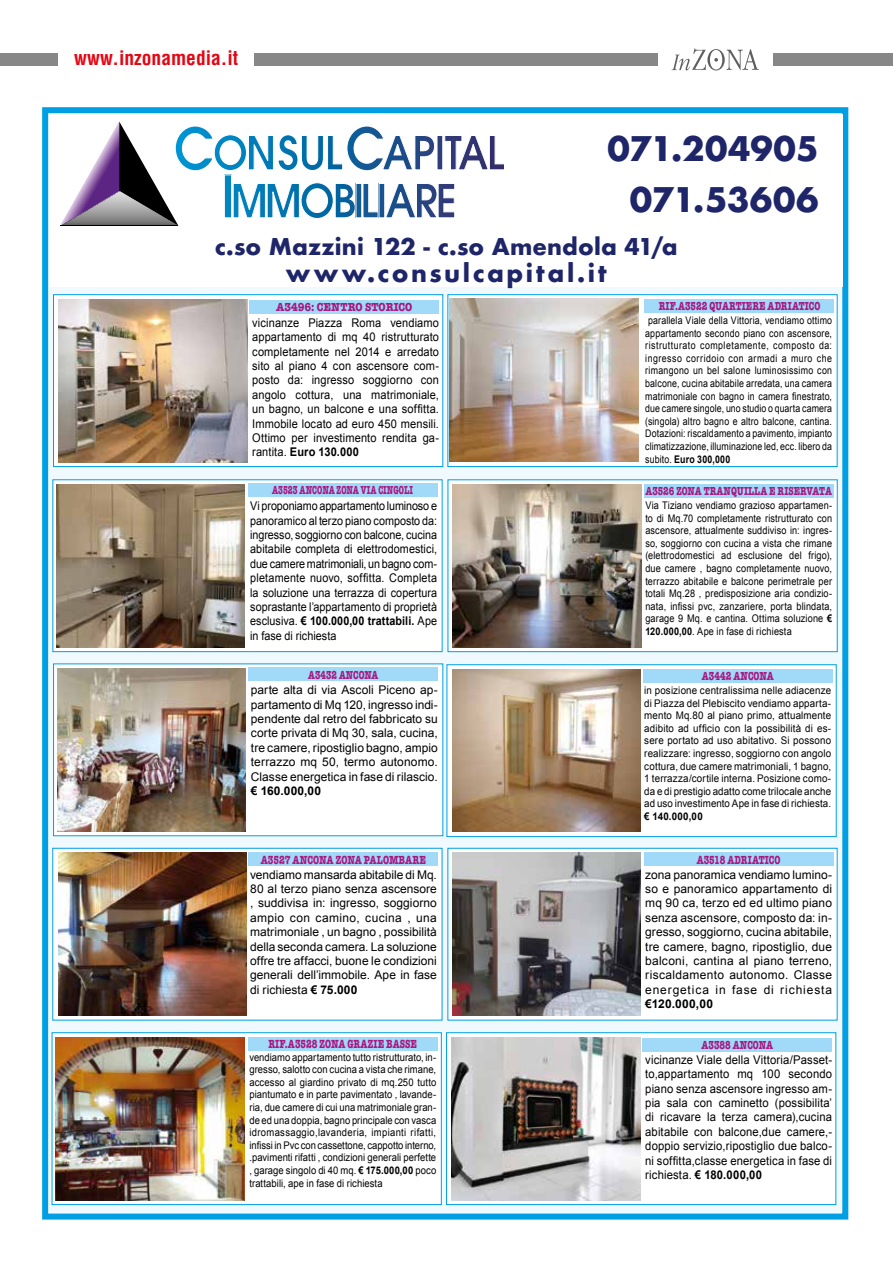
<style>
.page{position:relative;width:893px;height:1263px;background:#fff}
.page>*{position:absolute;margin:0;border:0;box-sizing:border-box;transform-origin:0 0}
.t1{font:700 33px/51px "Futura";color:#1e2568;text-align:right}
.t2{font:700 24px "Futura";letter-spacing:.11em;color:#1e2568}
.t3{font:700 22.5px "Futura";letter-spacing:.005em;color:#1e2568}
.t4{font:700 condensed 19.5px "Helvetica";color:#e30613}
.t5{font:700 12.15px "American Typewriter";letter-spacing:.005em;color:#a71681;scale:.72 1}
.t6{font:700 12.15px "American Typewriter";letter-spacing:.005em;color:#a71681;scale:.71 1}
.t7{font:12px/14.4px "Arial";letter-spacing:.01em;color:#000;text-align:justify}
.t8{font:12px/14.4px "Arial";letter-spacing:.01em;color:#000;text-align:justify;scale:.9 1}
.t9{font:12px/14.4px "Arial";letter-spacing:.01em;color:#000;text-align:justify;scale:.92 1}
.t10{font:12px/14.4px "Arial";letter-spacing:.01em;color:#000;text-align:justify;scale:.94 1}
.t11{font:700 12px "American Typewriter";letter-spacing:.005em;color:#a71681;scale:.72 1}
.t12{font:700 12px "American Typewriter";letter-spacing:.005em;color:#a71681;scale:.71 1}
.t13{font:700 12px "American Typewriter";letter-spacing:.005em;color:#a71681;scale:.63 1}
.t14{font:700 12px "Arial";letter-spacing:.015em;color:#000}
.t15{font:700 12px "American Typewriter";letter-spacing:.005em;color:#a71681;scale:.86 1}
.t16{font:700 12px "American Typewriter";letter-spacing:.005em;color:#a71681;scale:.7 1}
.t17{font:10.5px/12.6px "Arial";letter-spacing:.01em;color:#000;text-align:justify;scale:.84 1}
.t18{font:10.5px/12.6px "Arial";letter-spacing:.01em;color:#000;text-align:justify;scale:.9 1}
.t19{font:10.5px/12.6px "Arial";letter-spacing:.01em;color:#000;text-align:justify;scale:.87 1}
.t20{font:10.5px/12.6px "Arial";letter-spacing:.01em;color:#000;text-align:justify;scale:.93 1}
.t21{font:700 10.5px "Arial";letter-spacing:.03em;color:#000;scale:.93 1}
.s1{font-weight:700}
</style>
<div class="page">
<div style="left:0;top:53px;width:657px;height:13px;background:#878787"></div>
<div style="left:773px;top:53px;width:120px;height:13px;background:#878787"></div>
<svg style="left:672px;top:48px;width:87px;height:22px"></svg>
<div style="left:58px;top:49px;width:196px;height:22px;background:#fff"></div>
<div style="left:45px;top:110px;width:800px;height:1106px;background:#f0f9fe"></div>
<div style="left:42px;top:107px;width:806px;height:1112px;border:6px solid #009fe3"></div>
<div style="left:448px;top:295px;width:389px;height:171px;background:#fff"></div>
<div style="left:447px;top:294px;width:391px;height:173px;border:1px solid #009fe3"></div>
<div style="left:448px;top:480px;width:389px;height:172px;background:#fff"></div>
<div style="left:447px;top:479px;width:391px;height:173px;border:1px solid #009fe3"></div>
<div style="left:53px;top:848px;width:389px;height:172px;background:#fff"></div>
<div style="left:52px;top:848px;width:391px;height:173px;border:1px solid #009fe3"></div>
<img style="left:58px;top:852px;width:188px;height:164px">
<img style="left:453px;top:484px;width:188px;height:163px">
<div style="left:644px;top:299px;width:189px;height:14px;background:#a1daf8"></div>
<div style="left:644px;top:484px;width:189px;height:14px;background:#a1daf8"></div>
<div style="left:249px;top:852px;width:189px;height:14px;background:#a1daf8"></div>
<div style="left:52px;top:1033px;width:389px;height:171px;background:#fff"></div>
<div style="left:52px;top:1032px;width:390px;height:173px;border:1px solid #009fe3"></div>
<div style="left:54px;top:664px;width:389px;height:172px;background:#fff"></div>
<div style="left:447px;top:665px;width:389px;height:171px;background:#fff"></div>
<div style="left:446px;top:664px;width:391px;height:173px;border:1px solid #009fe3"></div>
<div style="left:448px;top:848px;width:389px;height:172px;background:#fff"></div>
<div style="left:447px;top:848px;width:391px;height:173px;border:1px solid #009fe3"></div>
<img style="left:450px;top:298px;width:188px;height:164px">
<img style="left:452px;top:852px;width:188px;height:163px">
<img style="left:56px;top:1037px;width:188px;height:163px">
<img style="left:57px;top:668px;width:189px;height:163px">
<div style="left:248px;top:1037px;width:189px;height:14px;background:#a1daf8"></div>
<div style="left:643px;top:669px;width:189px;height:14px;background:#a1daf8"></div>
<div style="left:447px;top:1033px;width:389px;height:171px;background:#fff"></div>
<div style="left:446px;top:1032px;width:390px;height:173px;border:1px solid #009fe3"></div>
<div style="left:54px;top:295px;width:389px;height:171px;background:#fff"></div>
<div style="left:53px;top:294px;width:390px;height:173px;border:1px solid #009fe3"></div>
<img style="left:452px;top:1037px;width:188px;height:163px">
<img style="left:59px;top:299px;width:188px;height:163px">
<img style="left:452px;top:670px;width:188px;height:162px">
<div style="left:643px;top:1038px;width:189px;height:14px;background:#a1daf8"></div>
<div style="left:250px;top:300px;width:189px;height:14px;background:#a1daf8"></div>
<div style="left:644px;top:852px;width:189px;height:14px;background:#a1daf8"></div>
<div style="left:249px;top:668px;width:189px;height:13px;background:#a1daf8"></div>
<div style="left:53px;top:480px;width:389px;height:172px;background:#fff"></div>
<div style="left:52px;top:479px;width:391px;height:173px;border:1px solid #009fe3"></div>
<img style="left:57px;top:484px;width:188px;height:163px">
<div style="left:248px;top:483px;width:189px;height:14px;background:#a1daf8"></div>
<div style="left:49px;top:114px;width:793px;height:173px;background:#fff"></div>
<svg style="left:60px;top:122px;width:444px;height:104px"></svg>
<hr style="left:60px;top:226px;width:118px;height:1px;background:#000">
<h3 class="t4" style="left:74px;top:45px;width:165px">www.inzonamedia.it</h3>
<h1 class="t1" style="left:607px;top:123px;width:213px">071.204905<br>071.53606</h1>
<h3 class="t3" style="left:215px;top:231px;width:464px">c.so Mazzini 122 - c.so Amendola 41/a</h3>
<h2 class="t2" style="left:286px;top:256px;width:322px">www.consulcapital.it</h2>
<p class="t15" style="left:276px;top:297px;width:160px">A3496: CENTRO STORICO</p>
<p class="t9" style="left:252px;top:315px;width:205px">vicinanze Piazza Roma vendiamo appartamento di mq 40 ristrutturato completamente nel 2014 e arredato sito al piano 4 con ascensore com&shy;posto da: ingresso soggiorno con angolo cottura, una matrimoniale, un bagno, un balcone e una soffitta.<br>Immobile locato ad euro 450 mensili.<br>Ottimo per investimento rendita ga&shy;rantita. <span class="s1">Euro 130.000</span></p>
<p class="t13" style="left:272px;top:480px;width:225px">A3523 ANCONA ZONA VIA CINGOLI</p>
<p class="t8" style="left:250px;top:499px;width:209px">Vi proponiamo appartamento luminoso e panoramico al terzo piano composto da: ingresso, soggiorno con balcone, cucina abitabile completa di elettrodomestici, due camere matrimoniali, un bagno com&shy;pletamente nuovo, soffitta. Completa la soluzione una terrazza di copertura soprastante l’appartamento di proprietà esclusiva. <span class="s1">€ 100.000,00 trattabili.</span> Ape in fase di richiesta</p>
<p class="t16" style="left:308px;top:664px;width:102px">A3432 ANCONA</p>
<p class="t7" style="left:251px;top:683px;width:188px">parte alta di via Ascoli Piceno ap&shy;partamento di Mq 120, ingresso indi&shy;pendente dal retro del fabbricato su corte privata di Mq 30, sala, cucina, tre camere, ripostiglio bagno, ampio terrazzo mq 50, termo autonomo.<br>Classe energetica in fase di rilascio.</p>
<p class="t14" style="left:251px;top:783px;width:72px">€ 160.000,00</p>
<p class="t5" style="left:261px;top:849px;width:231px">A3527 ANCONA ZONA PALOMBARE</p>
<p class="t7" style="left:250px;top:867px;width:188px">vendiamo mansarda abitabile di Mq.<br>80 al terzo piano senza ascensore , suddivisa in: ingresso, soggiorno ampio con camino, cucina , una matrimoniale , un bagno , possibilità della seconda camera. La soluzione offre tre affacci, buone le condizioni generali dell’immobile. Ape in fase di richiesta <span class="s1">€ 75.000</span></p>
<p class="t5" style="left:268px;top:1033px;width:208px">RIF.A3528 ZONA GRAZIE BASSE</p>
<p class="t18" style="left:249px;top:1051px;width:209px">vendiamo appartamento tutto ristrutturato, in&shy;gresso, salotto con cucina a vista che rimane, accesso al giardino privato di mq.250 tutto piantumato e in parte pavimentato , lavande&shy;ria, due camere di cui una matrimoniale gran&shy;de ed una doppia, bagno principale con vasca idromassaggio,lavanderia, impianti rifatti, infissi in Pvc con cassettone, cappotto interno, .pavimenti rifatti , condizioni generali perfette , garage singolo di 40 mq. <span class="s1">€ 175.000,00</span> poco trattabili, ape in fase di richiesta</p>
<p class="t11" style="left:659px;top:296px;width:226px">RIF.A3522 QUARTIERE ADRIATICO</p>
<p class="t17" style="left:645px;top:314px;width:224px">parallela Viale della Vittoria, vendiamo ottimo appartamento secondo piano con ascensore, ristrutturato completamente, composto da: ingresso corridoio con armadi a muro che rimangono un bel salone luminosissimo con balcone, cucina abitabile arredata, una camera matrimoniale con bagno in camera finestrato, due camere singole, uno studio o quarta camera (singola) altro bagno e altro balcone, cantina.<br>Dotazioni: riscaldamento a pavimento, impianto climatizzazione, illuminazione led, ecc. libero da subito. <span class="s1">Euro 300,000</span></p>
<p class="t12" style="left:645px;top:481px;width:264px">A3526 ZONA TRANQUILLA E RISERVATA</p>
<p class="t19" style="left:645px;top:499px;width:216px">Via Tiziano vendiamo grazioso appartamen&shy;to di Mq.70 completamente ristrutturato con ascensore, attualmente suddiviso in: ingres&shy;so, soggiorno con cucina a vista che rimane (elettrodomestici ad esclusione del frigo), due camere , bagno completamente nuovo, terrazzo abitabile e balcone perimetrale per totali Mq.28 , predisposizione aria condizio&shy;nata, infissi pvc, zanzariere, porta blindata, garage 9 Mq. e cantina. Ottima soluzione <span class="s1">€ 120.000,00</span>. Ape in fase di richiesta</p>
<p class="t11" style="left:702px;top:666px;width:101px">A3442 ANCONA</p>
<p class="t20" style="left:644px;top:684px;width:202px">in posizione centralissima nelle adiacenze di Piazza del Plebiscito vendiamo apparta&shy;mento Mq.80 al piano primo, attualmente adibito ad ufficio con la possibilità di es&shy;sere portato ad uso abitativo. Si possono realizzare: ingresso, soggiorno con angolo cottura, due camere matrimoniali, 1 bagno, 1 terrazza/cortile interna. Posizione como&shy;da e di prestigio adatto come trilocale anche ad uso investimento Ape in fase di richiesta.</p>
<p class="t21" style="left:644px;top:809px;width:64px">€ 140.000,00</p>
<p class="t6" style="left:697px;top:849px;width:119px">A3518 ADRIATICO</p>
<p class="t7" style="left:645px;top:867px;width:188px">zona panoramica vendiamo lumino&shy;so e panoramico appartamento di mq 90 ca, terzo ed ed ultimo piano senza ascensore, composto da: in&shy;gresso, soggiorno, cucina abitabile, tre camere, bagno, ripostiglio, due balconi, cantina al piano terreno, riscaldamento autonomo. Classe energetica in fase di richiesta</p>
<p class="t14" style="left:645px;top:996px;width:69px">€120.000,00</p>
<p class="t11" style="left:701px;top:1035px;width:101px">A3388 ANCONA</p>
<p class="t10" style="left:645px;top:1052px;width:200px">vicinanze Viale della Vittoria/Passet&shy;to,appartamento mq 100 secondo piano senza ascensore ingresso am&shy;pia sala con caminetto (possibilita’ di ricavare la terza camera),cucina abitabile con balcone,due camere,- doppio servizio,ripostiglio due balco&shy;ni soffitta,classe energetica in fase di richiesta. <span class="s1">€ 180.000,00</span></p>
</div>
